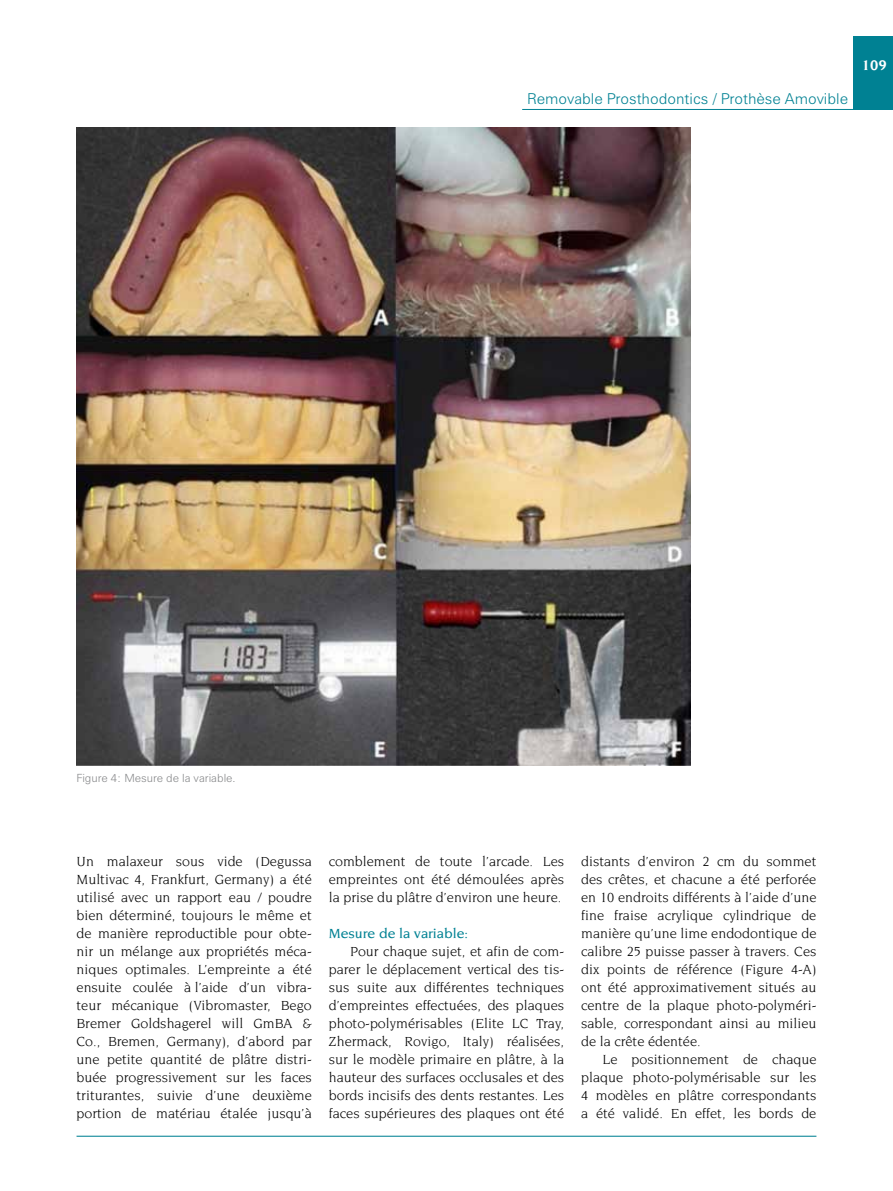
<style>
.page{position:relative;width:893px;height:1191px;background:#fff}
.page>*{position:absolute;margin:0;border:0;box-sizing:border-box;transform-origin:0 0}
.t1{font:300 15px "Zurich BT";color:#008193}
.t2{font:700 15px "Novarese Std";color:#fff}
.t3{font:14.25px/18px "Novarese Std";color:#000;text-align:justify}
.t4{font:500 14.25px "Novarese Std";color:#008193}
.t5{font:300 11.25px "Zurich BT";color:#87888a}
</style>
<div class="page">
<div style="left:853px;top:36px;width:40px;height:74px;background:#008193"></div>
<hr style="left:77px;top:1135px;width:739px;height:1px;background:#008193">
<img style="left:77px;top:128px;width:613px;height:637px">
<hr style="left:522px;top:109px;width:336px;height:1px;background:#008193">
<p class="t1" style="left:527px;top:90px;width:322px">Removable Prosthodontics / Prothèse Amovible</p>
<p class="t2" style="left:862px;top:57px;width:27px">109</p>
<p class="t5" style="left:77px;top:771px;width:161px">Figure 4: Mesure de la variable.</p>
<p class="t3" style="left:77px;top:852px;width:237px">Un malaxeur sous vide (Degussa Multivac 4, Frankfurt, Germany) a été utilisé avec un rapport eau / poudre bien déterminé, toujours le même et de manière reproductible pour obte&shy;nir un mélange aux propriétés méca&shy;niques optimales. L’empreinte a été ensuite coulée à l’aide d’un vibra&shy;teur mécanique (Vibromaster, Bego Bremer Goldshagerel will GmBA &amp; Co., Bremen, Germany), d’abord par une petite quantité de plâtre distri&shy;buée progressivement sur les faces triturantes, suivie d’une deuxième portion de matériau étalée jusqu’à</p>
<p class="t3" style="left:329px;top:852px;width:237px">comblement de toute l’arcade. Les empreintes ont été démoulées après la prise du plâtre d’environ une heure.</p>
<p class="t4" style="left:329px;top:925px;width:141px">Mesure de la variable:</p>
<p class="t3" style="left:329px;top:942px;width:237px;text-indent:21px">Pour chaque sujet, et afin de com&shy;parer le déplacement vertical des tis&shy;sus suite aux différentes techniques d’empreintes effectuées, des plaques photo-polymérisables (Elite LC Tray, Zhermack, Rovigo, Italy) réalisées, sur le modèle primaire en plâtre, à la hauteur des surfaces occlusales et des bords incisifs des dents restantes. Les faces supérieures des plaques ont été</p>
<p class="t3" style="left:581px;top:852px;width:237px">distants d’environ 2 cm du sommet des crêtes, et chacune a été perforée en 10 endroits différents à l’aide d’une fine fraise acrylique cylindrique de manière qu’une lime endodontique de calibre 25 puisse passer à travers. Ces dix points de référence (Figure 4-A) ont été approximativement situés au centre de la plaque photo-polyméri&shy;sable, correspondant ainsi au milieu de la crête édentée.</p>
<p class="t3" style="left:581px;top:1050px;width:237px;text-indent:21px">Le positionnement de chaque plaque photo-polymérisable sur les 4 modèles en plâtre correspondants a été validé. En effet, les bords de</p>
</div>
